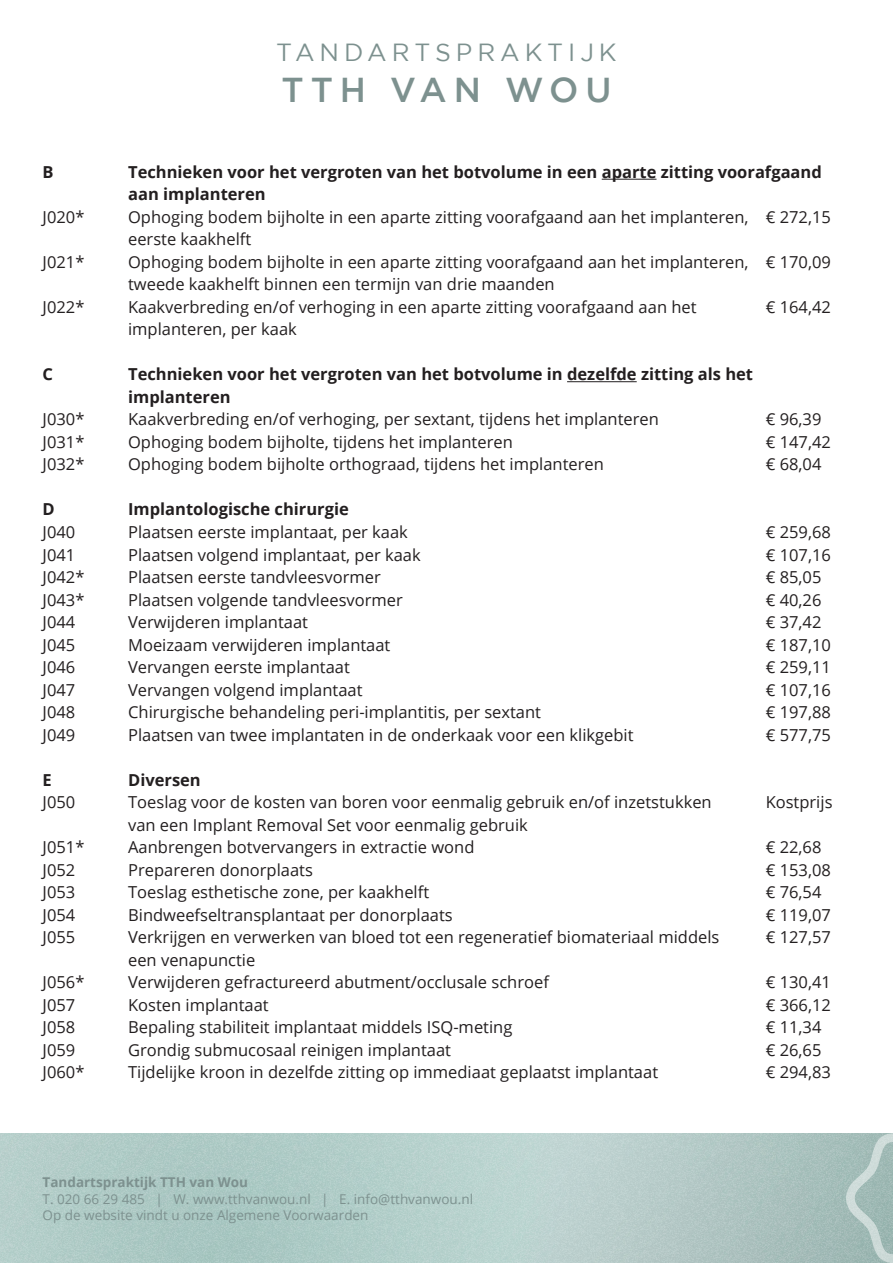
<style>
.page{position:relative;width:893px;height:1263px;background:#fff}
.page>*{position:absolute;margin:0;border:0;box-sizing:border-box;transform-origin:0 0}
.t1{font:500 34.5px "Gotham";letter-spacing:.2em;color:#7d918f}
.t2{font:24.75px "Gotham";letter-spacing:.2em;color:#7d918f}
.Body_text{font:16.5px/22.5px "Open Sans";color:#231f20}
.Body_text-2{font:700 16.5px/22.5px "Open Sans";color:#231f20}
.t3{font:13.5px/16.5px "Open Sans";color:#7d918f}
.t4{font:700 13.5px "Open Sans";color:#7d918f}
</style>
<div class="page">
<img style="left:0;top:1133px;width:846px;height:130px">
<svg style="left:846px;top:1133px;width:47px;height:130px;background:#a9c0bc"></svg>
<hr style="left:602px;top:179px;width:54px;height:1px;background:#231f20">
<hr style="left:567px;top:381px;width:70px;height:1px;background:#231f20">
<h2 class="t2" style="left:276px;top:38px;width:342px">TANDARTSPRAKTIJK</h2>
<h1 class="t1" style="left:281px;top:71px;width:332px">TTH VAN WOU</h1>
<p class="Body_text-2" style="left:43px;top:160px;width:13px">B</p>
<p class="Body_text-2" style="left:128px;top:160px;width:695px">Technieken voor het vergroten van het botvolume in een aparte zitting voorafgaand aan implanteren</p>
<p class="Body_text" style="left:43px;top:205px;width:43px">J020*</p>
<p class="Body_text" style="left:128px;top:205px;width:704px">Ophoging bodem bijholte in een aparte zitting voorafgaand aan het implanteren, € 272,15 eerste kaakhelft</p>
<p class="Body_text" style="left:43px;top:250px;width:43px">J021*</p>
<p class="Body_text" style="left:128px;top:250px;width:704px">Ophoging bodem bijholte in een aparte zitting voorafgaand aan het implanteren, € 170,09 tweede kaakhelft binnen een termijn van drie maanden</p>
<p class="Body_text" style="left:43px;top:295px;width:43px">J022*</p>
<p class="Body_text" style="left:128px;top:295px;width:570px">Kaakverbreding en/of verhoging in een aparte zitting voorafgaand aan het</p>
<p class="Body_text" style="left:766px;top:295px;width:67px">€ 164,42</p>
<p class="Body_text" style="left:128px;top:318px;width:170px">implanteren, per kaak</p>
<p class="Body_text-2" style="left:43px;top:363px;width:12px">C</p>
<p class="Body_text-2" style="left:128px;top:363px;width:626px">Technieken voor het vergroten van het botvolume in dezelfde zitting als het implanteren</p>
<p class="Body_text" style="left:43px;top:408px;width:43px">J030*</p>
<p class="Body_text" style="left:128px;top:408px;width:532px">Kaakverbreding en/of verhoging, per sextant, tijdens het implanteren</p>
<p class="Body_text" style="left:766px;top:408px;width:57px">€ 96,39</p>
<p class="Body_text" style="left:43px;top:430px;width:43px">J031*</p>
<p class="Body_text" style="left:128px;top:430px;width:386px">Ophoging bodem bijholte, tijdens het implanteren</p>
<p class="Body_text" style="left:766px;top:430px;width:67px">€ 147,42</p>
<p class="Body_text" style="left:43px;top:453px;width:43px">J032*</p>
<p class="Body_text" style="left:128px;top:453px;width:477px">Ophoging bodem bijholte orthograad, tijdens het implanteren</p>
<p class="Body_text" style="left:766px;top:453px;width:57px">€ 68,04</p>
<p class="Body_text-2" style="left:43px;top:498px;width:14px">D</p>
<p class="Body_text-2" style="left:128px;top:498px;width:222px">Implantologische chirurgie</p>
<p class="Body_text" style="left:43px;top:520px;width:34px">J040</p>
<p class="Body_text" style="left:128px;top:520px;width:281px">Plaatsen eerste implantaat, per kaak</p>
<p class="Body_text" style="left:766px;top:520px;width:67px">€ 259,68</p>
<p class="Body_text" style="left:43px;top:543px;width:34px">J041</p>
<p class="Body_text" style="left:128px;top:543px;width:294px">Plaatsen volgend implantaat, per kaak</p>
<p class="Body_text" style="left:766px;top:543px;width:67px">€ 107,16</p>
<p class="Body_text" style="left:43px;top:565px;width:43px">J042*</p>
<p class="Body_text" style="left:128px;top:565px;width:254px">Plaatsen eerste tandvleesvormer</p>
<p class="Body_text" style="left:766px;top:565px;width:57px">€ 85,05</p>
<p class="Body_text" style="left:43px;top:588px;width:43px">J043*</p>
<p class="Body_text" style="left:128px;top:588px;width:276px">Plaatsen volgende tandvleesvormer</p>
<p class="Body_text" style="left:766px;top:588px;width:57px">€ 40,26</p>
<p class="Body_text" style="left:43px;top:610px;width:34px">J044</p>
<p class="Body_text" style="left:128px;top:610px;width:181px">Verwijderen implantaat</p>
<p class="Body_text" style="left:766px;top:610px;width:57px">€ 37,42</p>
<p class="Body_text" style="left:43px;top:633px;width:34px">J045</p>
<p class="Body_text" style="left:128px;top:633px;width:264px">Moeizaam verwijderen implantaat</p>
<p class="Body_text" style="left:766px;top:633px;width:67px">€ 187,10</p>
<p class="Body_text" style="left:43px;top:655px;width:34px">J046</p>
<p class="Body_text" style="left:128px;top:655px;width:223px">Vervangen eerste implantaat</p>
<p class="Body_text" style="left:766px;top:655px;width:67px">€ 259,11</p>
<p class="Body_text" style="left:43px;top:678px;width:34px">J047</p>
<p class="Body_text" style="left:128px;top:678px;width:236px">Vervangen volgend implantaat</p>
<p class="Body_text" style="left:766px;top:678px;width:67px">€ 107,16</p>
<p class="Body_text" style="left:43px;top:700px;width:34px">J048</p>
<p class="Body_text" style="left:128px;top:700px;width:414px">Chirurgische behandeling peri-implantitis, per sextant</p>
<p class="Body_text" style="left:766px;top:700px;width:67px">€ 197,88</p>
<p class="Body_text" style="left:43px;top:723px;width:34px">J049</p>
<p class="Body_text" style="left:128px;top:723px;width:507px">Plaatsen van twee implantaten in de onderkaak voor een klikgebit</p>
<p class="Body_text" style="left:766px;top:723px;width:67px">€ 577,75</p>
<p class="Body_text-2" style="left:43px;top:768px;width:11px">E</p>
<p class="Body_text-2" style="left:128px;top:768px;width:74px">Diversen</p>
<p class="Body_text" style="left:43px;top:790px;width:34px">J050</p>
<p class="Body_text" style="left:128px;top:790px;width:585px">Toeslag voor de kosten van boren voor eenmalig gebruik en/of inzetstukken</p>
<p class="Body_text" style="left:766px;top:790px;width:68px">Kostprijs</p>
<p class="Body_text" style="left:128px;top:813px;width:401px">van een Implant Removal Set voor eenmalig gebruik</p>
<p class="Body_text" style="left:43px;top:835px;width:43px">J051*</p>
<p class="Body_text" style="left:128px;top:835px;width:348px">Aanbrengen botvervangers in extractie wond</p>
<p class="Body_text" style="left:766px;top:835px;width:57px">€ 22,68</p>
<p class="Body_text" style="left:43px;top:858px;width:34px">J052</p>
<p class="Body_text" style="left:128px;top:858px;width:186px">Prepareren donorplaats</p>
<p class="Body_text" style="left:766px;top:858px;width:67px">€ 153,08</p>
<p class="Body_text" style="left:43px;top:880px;width:34px">J053</p>
<p class="Body_text" style="left:128px;top:880px;width:303px">Toeslag esthetische zone, per kaakhelft</p>
<p class="Body_text" style="left:766px;top:880px;width:57px">€ 76,54</p>
<p class="Body_text" style="left:43px;top:903px;width:34px">J054</p>
<p class="Body_text" style="left:128px;top:903px;width:326px">Bindweefseltransplantaat per donorplaats</p>
<p class="Body_text" style="left:766px;top:903px;width:67px">€ 119,07</p>
<p class="Body_text" style="left:43px;top:925px;width:34px">J055</p>
<p class="Body_text" style="left:128px;top:925px;width:593px">Verkrijgen en verwerken van bloed tot een regeneratief biomateriaal middels</p>
<p class="Body_text" style="left:766px;top:925px;width:67px">€ 127,57</p>
<p class="Body_text" style="left:128px;top:948px;width:129px">een venapunctie</p>
<p class="Body_text" style="left:43px;top:970px;width:43px">J056*</p>
<p class="Body_text" style="left:128px;top:970px;width:422px">Verwijderen gefractureerd abutment/occlusale schroef</p>
<p class="Body_text" style="left:766px;top:970px;width:67px">€ 130,41</p>
<p class="Body_text" style="left:43px;top:993px;width:34px">J057</p>
<p class="Body_text" style="left:128px;top:993px;width:142px">Kosten implantaat</p>
<p class="Body_text" style="left:766px;top:993px;width:67px">€ 366,12</p>
<p class="Body_text" style="left:43px;top:1015px;width:34px">J058</p>
<p class="Body_text" style="left:128px;top:1015px;width:386px">Bepaling stabiliteit implantaat middels ISQ-meting</p>
<p class="Body_text" style="left:766px;top:1015px;width:57px">€ 11,34</p>
<p class="Body_text" style="left:43px;top:1038px;width:34px">J059</p>
<p class="Body_text" style="left:128px;top:1038px;width:324px">Grondig submucosaal reinigen implantaat</p>
<p class="Body_text" style="left:766px;top:1038px;width:57px">€ 26,65</p>
<p class="Body_text" style="left:43px;top:1060px;width:43px">J060*</p>
<p class="Body_text" style="left:128px;top:1060px;width:531px">Tijdelijke kroon in dezelfde zitting op immediaat geplaatst implantaat</p>
<p class="Body_text" style="left:766px;top:1060px;width:67px">€ 294,83</p>
<p class="t4" style="left:43px;top:1173px;width:207px">Tandartspraktijk TTH van Wou</p>
<p class="t3" style="left:43px;top:1190px;width:432px">T. 020 66 29 485 | W. www.tthvanwou.nl | E. info@tthvanwou.nl<br>Op de website vindt u onze Algemene Voorwaarden</p>
</div>
